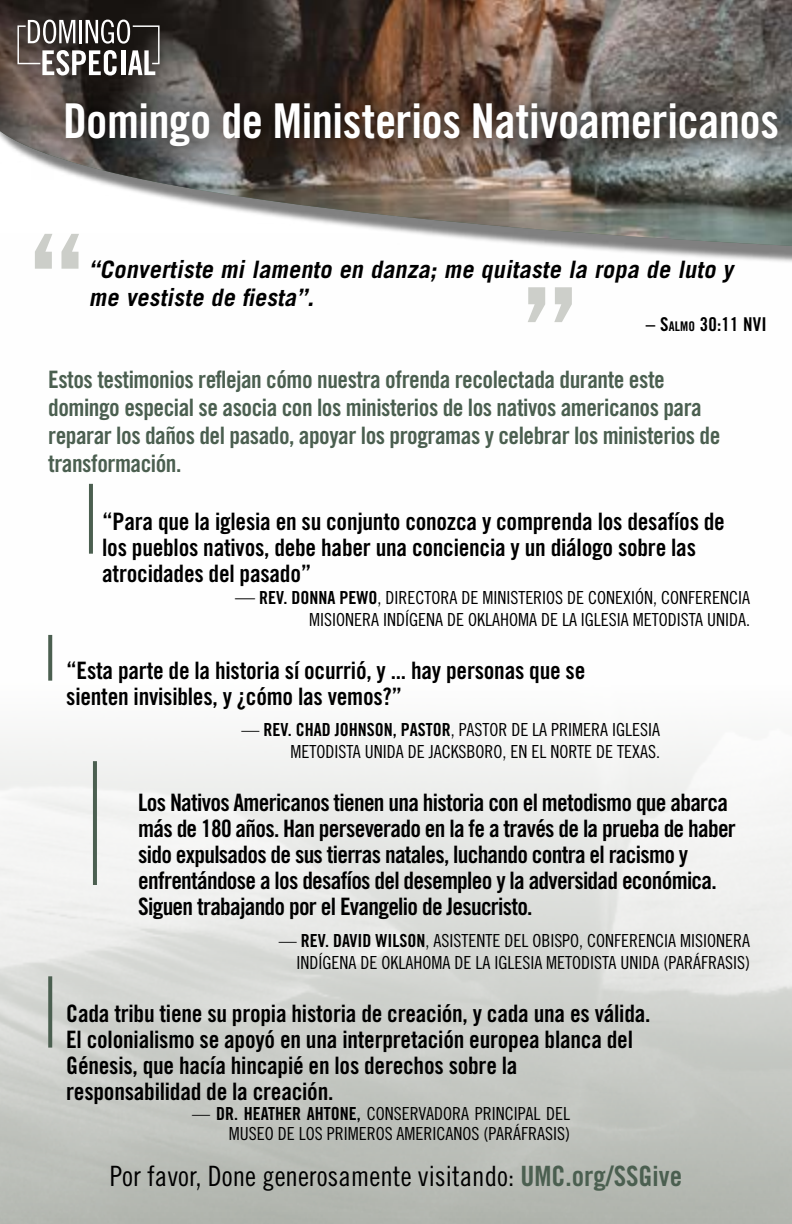
<style>
.page{position:relative;width:792px;height:1224px;background:#fff}
.page>*{position:absolute;margin:0;border:0;box-sizing:border-box;transform-origin:0 0}
.t1{font:144px "Trade Gothic LT Std Bd Cn 20";color:#cdcfca}
.t2{font:48px "Trade Gothic LT Std Bd Cn 20";letter-spacing:-.01em;color:#fff}
.t3{font:28px "Trade Gothic LT Std Cn 18";color:#000}
.t4{font:24px/26px "Trade Gothic LT Std Bd Cn 20";letter-spacing:-.01em;color:#000}
.t5{font:24px/26px "Trade Gothic LT Std Bd Cn 20";letter-spacing:-.03em;color:#000}
.t6{font:24px/28px "Trade Gothic LT Std Bd Cn 20";letter-spacing:-.02em;color:#4b5f50}
.t7{font:italic 700 24px/28px "Trade Gothic LT Std";color:#000}
.t8{font:19px "Trade Gothic LT Std Bd Cn 20";letter-spacing:.01em;color:#000}
.t9{font:18px/22px "Trade Gothic LT Std Cn 18";color:#000;text-align:right}
.s1{font-size:13.4px}
.s2{font-size:20px}
.s3{font-family:"Trade Gothic LT Std Bd Cn 20"}
.s4{font-family:"Trade Gothic LT Std Bd Cn 20";color:#4b5f50}
</style>
<div class="page">
<img style="left:0;top:0;width:792px;height:233px">
<img style="left:0;top:233px;width:792px;height:991px">
<svg style="left:48px;top:635px;width:4px;height:46px"></svg>
<hr style="left:93px;top:761px;width:4px;height:124px;background:#4b5f50">
<hr style="left:89px;top:484px;width:4px;height:70px;background:#4b5f50">
<svg style="left:48px;top:976px;width:4px;height:72px"></svg>
<svg style="left:31px;top:70px;width:761px;height:110px;background:#5d544f"></svg>
<svg style="left:17px;top:20px;width:143px;height:55px"></svg>
<h2 class="t2" style="left:63px;top:92px;width:718px">Domingo de Ministerios Nativoamericanos</h2>
<h1 class="t1" style="left:25px;top:200px;width:65px">“</h1>
<p class="t7" style="left:89px;top:255px;width:651px">“Convertiste mi lamento en danza; me quitaste la ropa de luto y me vestiste de fiesta”.</p>
<p class="t8" style="left:646px;top:313px;width:122px">– S<span class="s1">ALMO</span> 30:11 NVI</p>
<h1 class="t1" style="left:518px;top:252px;width:65px">”</h1>
<p class="t6" style="left:48px;top:365px;width:655px">Estos testimonios reflejan cómo nuestra ofrenda recolectada durante este domingo especial se asocia con los ministerios de los nativos americanos para</p>
<p class="t6" style="left:48px;top:421px;width:674px">reparar los daños del pasado, apoyar los programas y celebrar los ministerios de transformación.</p>
<p class="t4" style="left:102px;top:508px;width:624px">“Para que la iglesia en su conjunto conozca y comprenda los desafíos de los pueblos nativos, debe haber una conciencia y un diálogo sobre las atrocidades del pasado”</p>
<p class="t9" style="left:235px;top:586px;width:517px"><span class="s2">—</span> <span class="s3">REV. DONNA PEWO</span>, DIRECTORA DE MINISTERIOS DE CONEXIÓN, CONFERENCIA<br>MISIONERA INDÍGENA DE OKLAHOMA DE LA IGLESIA METODISTA UNIDA.</p>
<p class="t4" style="left:66px;top:657px;width:521px">“Esta parte de la historia sí ocurrió, y ... hay personas que se sienten invisibles, y ¿cómo las vemos?”</p>
<p class="t9" style="left:241px;top:719px;width:420px">— <span class="s3">REV. CHAD JOHNSON, PASTOR</span>, PASTOR DE LA PRIMERA IGLESIA<br>METODISTA UNIDA DE JACKSBORO, EN EL NORTE DE TEXAS.</p>
<p class="t5" style="left:138px;top:790px;width:599px">Los Nativos Americanos tienen una historia con el metodismo que abarca más de 180 años. Han perseverado en la fe a través de la prueba de haber sido expulsados de sus tierras natales, luchando contra el racismo y enfrentándose a los desafíos del desempleo y la adversidad económica.<br>Siguen trabajando por el Evangelio de Jesucristo.</p>
<p class="t9" style="left:279px;top:930px;width:473px">— <span class="s3">REV. DAVID WILSON</span>, ASISTENTE DEL OBISPO, CONFERENCIA MISIONERA<br>INDÍGENA DE OKLAHOMA DE LA IGLESIA METODISTA UNIDA (PARÁFRASIS)</p>
<p class="t4" style="left:66px;top:1000px;width:586px">Cada tribu tiene su propia historia de creación, y cada una es válida.<br>El colonialismo se apoyó en una interpretación europea blanca del Génesis, que hacía hincapié en los derechos sobre la responsabilidad de la creación.</p>
<p class="t9" style="left:192px;top:1104px;width:380px;line-height:20px">— <span class="s3">DR. HEATHER AHTONE,</span> CONSERVADORA PRINCIPAL DEL<br>MUSEO DE LOS PRIMEROS AMERICANOS (PARÁFRASIS)</p>
<p class="t3" style="left:110px;top:1159px;width:574px">Por favor, Done generosamente visitando: <span class="s4">UMC.org/SSGive</span></p>
</div>
